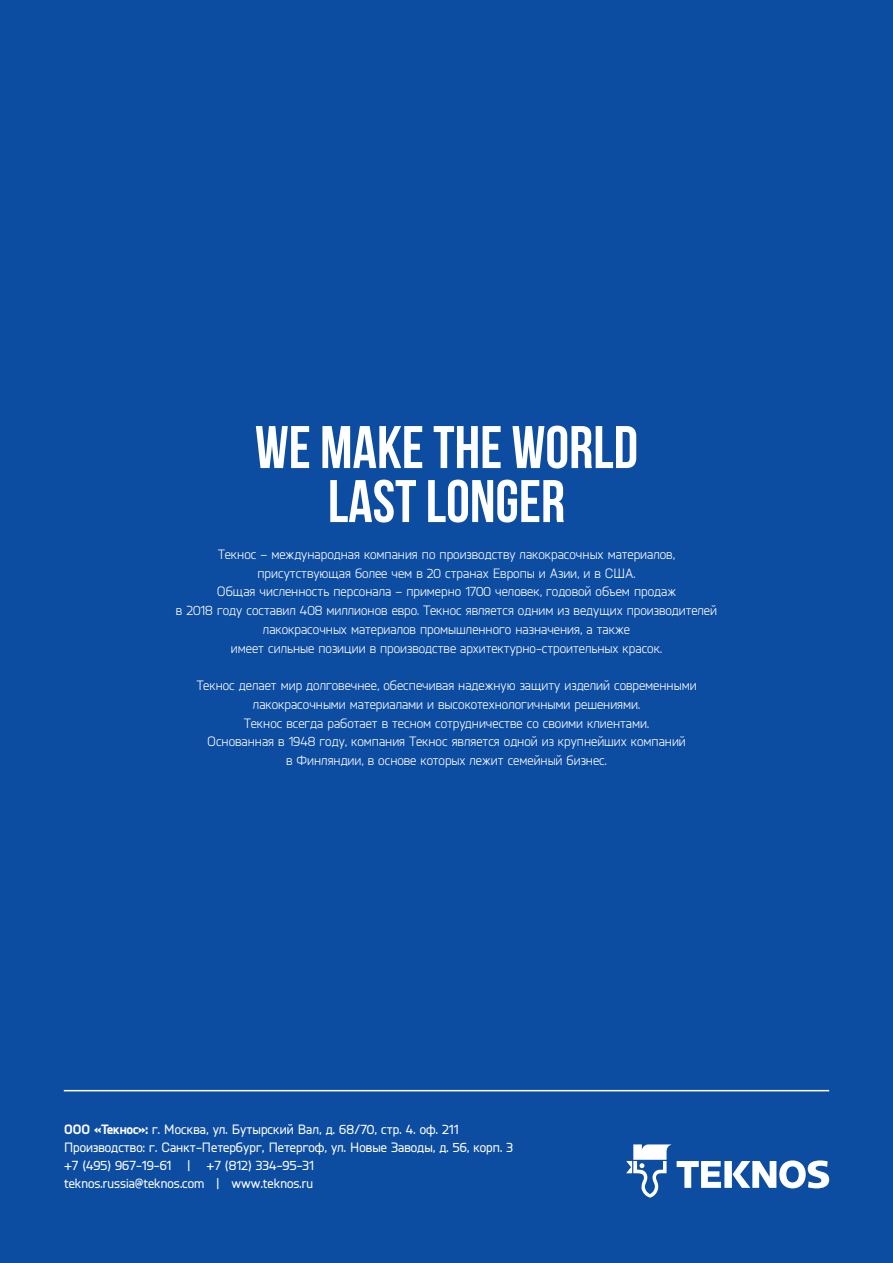
<style>
.page{position:relative;width:893px;height:1263px;background:#0d4da1}
.page>*{position:absolute;margin:0;border:0;box-sizing:border-box;transform-origin:0 0}
.Headline{font:700 60px "Bebas Neue";color:#fff}
.leipis_1_kappale{font:13.5px/18.8px "Knul";color:#fff;text-align:center}
.Caption_text{font:500 13.5px "Knul";letter-spacing:.005em;color:#fff}
.s1{font-weight:800}
</style>
<div class="page">
<hr style="left:64px;top:1090px;width:765px;height:1px;background:#fff">
<svg style="left:626px;top:1144px;width:203px;height:53px"></svg>
<p class="Headline" style="left:255px;top:414px;width:385px">WE MAKE THE WORLD</p>
<p class="Headline" style="left:328px;top:468px;width:239px">LAST LONGER</p>
<p class="leipis_1_kappale" style="left:218px;top:544px;width:459px">Текнос – международная компания по производству лакокрасочных материалов,</p>
<p class="leipis_1_kappale" style="left:257px;top:563px;width:380px">присутствующая более чем в 20 странах Европы и Азии, и в США.</p>
<p class="leipis_1_kappale" style="left:217px;top:582px;width:461px">Общая численность персонала – примерно 1700 человек, годовой объем продаж</p>
<p class="leipis_1_kappale" style="left:176px;top:600px;width:543px">в 2018 году составил 408 миллионов евро. Текнос является одним из ведущих производителей лакокрасочных материалов промышленного назначения, а также</p>
<p class="leipis_1_kappale" style="left:231px;top:638px;width:432px">имеет сильные позиции в производстве архитектурно-строительных красок.</p>
<p class="leipis_1_kappale" style="left:196px;top:675px;width:502px">Текнос делает мир долговечнее, обеспечивая надежную защиту изделий современными лакокрасочными материалами и высокотехнологичными решениями.</p>
<p class="leipis_1_kappale" style="left:244px;top:713px;width:407px">Текнос всегда работает в тесном сотрудничестве со своими клиентами.</p>
<p class="leipis_1_kappale" style="left:207px;top:732px;width:480px">Основанная в 1948 году, компания Текнос является одной из крупнейших компаний</p>
<p class="leipis_1_kappale" style="left:286px;top:750px;width:322px">в Финляндии, в основе которых лежит семейный бизнес.</p>
<p class="Caption_text" style="left:64px;top:1120px;width:396px"><span class="s1">ООО «Текнос»:</span> г. Москва, ул. Бутырский Вал, д. 68/70, стр. 4. оф. 211</p>
<p class="Caption_text" style="left:64px;top:1138px;width:450px">Производство: г. Санкт-Петербург, Петергоф, ул. Новые Заводы, д. 56, корп. 3</p>
<p class="Caption_text" style="left:64px;top:1156px;width:252px">+7 (495) 967-19-61 | +7 (812) 334-95-31</p>
<p class="Caption_text" style="left:64px;top:1174px;width:250px">teknos.russia@teknos.com | www.teknos.ru</p>
</div>
